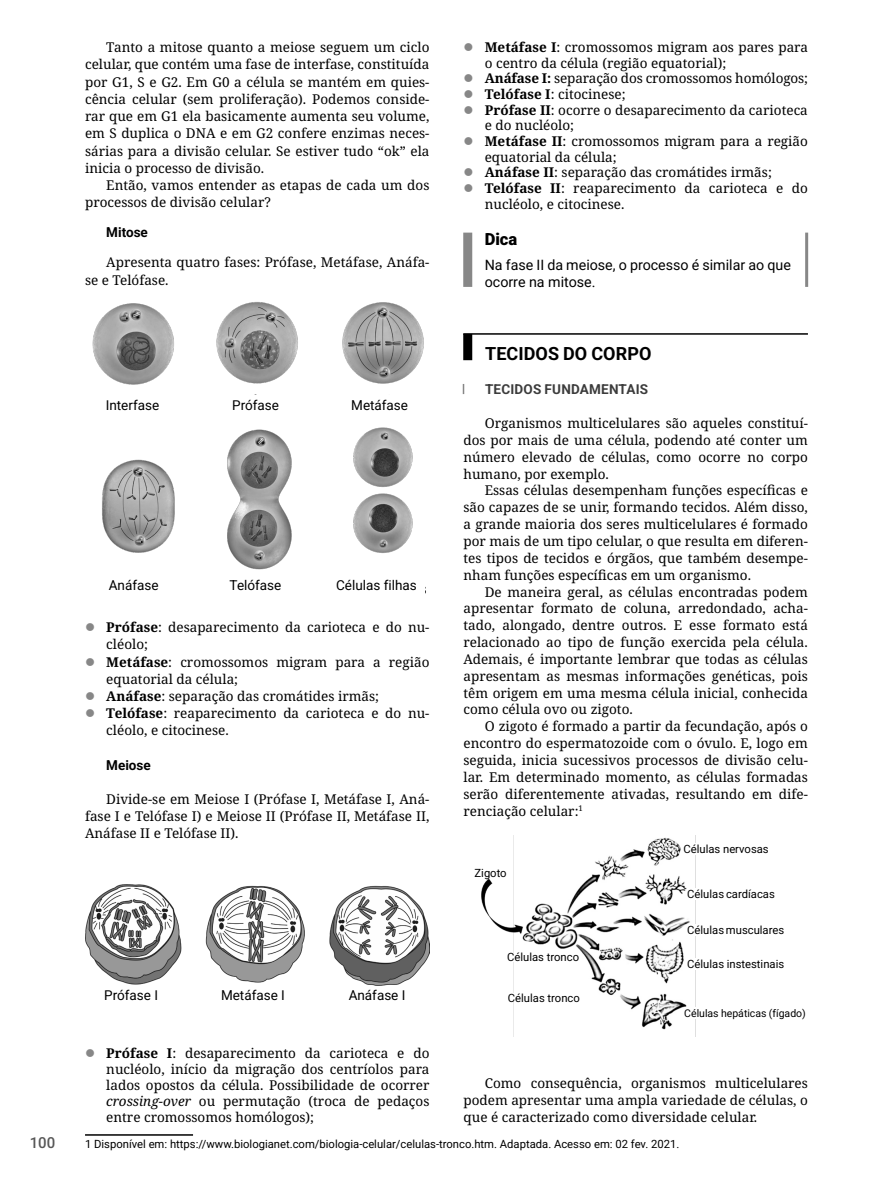
<style>
.page{position:relative;width:893px;height:1191px;background:#fff}
.page>*{position:absolute;margin:0;border:0;box-sizing:border-box;transform-origin:0 0}
.Assunto{font:700 18px "Roboto";letter-spacing:.005em;color:#000}
.Título{font:900 16.5px "Roboto";color:#000}
.t1{font:500 15px "Roboto";color:#575757}
.Texto{font:14.25px/16.8px "Roboto";color:#000}
.Parágrafos{font:13.5px/16.8px "Noto Serif";color:#000;text-align:justify}
.Lista_-_Nível_1{font:13.5px/16px "Noto Serif";color:#000}
.Imagens{font:13.5px "Roboto";color:#000}
.Tópico{font:700 13.5px "Roboto";letter-spacing:.015em;color:#3c3c3c}
.Subtópico{font:700 13.5px "Roboto";color:#000}
.Nota_de_Roda_Pé{font:11.25px "Roboto";color:#000}
.Nota_de_Roda_Pé-2{font:10.5px "Roboto";color:#000}
.s1{font-weight:700}
.s2{font-style:italic}
</style>
<div class="page">
<img style="left:92px;top:302px;width:334px;height:292px">
<div style="left:91px;top:395px;width:333px;height:25px;background:#fff"></div>
<div style="left:91px;top:572px;width:333px;height:26px;background:#fff"></div>
<img style="left:85px;top:884px;width:344px;height:102px">
<hr style="left:85px;top:1134px;width:108px;height:1px;background:#000">
<div style="left:463px;top:233px;width:9px;height:54px;background:#878787"></div>
<hr style="left:805px;top:233px;width:3px;height:54px;background:#878787">
<div style="left:463px;top:334px;width:9px;height:26px;background:#000"></div>
<hr style="left:463px;top:333px;width:345px;height:2px;background:#000">
<img style="left:481px;top:836px;width:215px;height:200px">
<div style="left:683px;top:843px;width:88px;height:11px;background:#fff"></div>
<div style="left:507px;top:953px;width:72px;height:8px;background:#fff"></div>
<div style="left:508px;top:993px;width:72px;height:8px;background:#fff"></div>
<div style="left:469px;top:866px;width:43px;height:13px;background:#fff"></div>
<div style="left:687px;top:888px;width:88px;height:11px;background:#fff"></div>
<div style="left:687px;top:924px;width:97px;height:11px;background:#fff"></div>
<div style="left:687px;top:958px;width:97px;height:11px;background:#fff"></div>
<div style="left:684px;top:1007px;width:122px;height:12px;background:#fff"></div>
<p class="t1" style="left:30px;top:1132px;width:27px">100</p>
<p class="Parágrafos" style="left:85px;top:39px;width:346px;line-height:17.2px;text-indent:21px">Tanto a mitose quanto a meiose seguem um ciclo celular, que contém uma fase de interfase, constituída por G1, S e G2. Em G0 a célula se mantém em quies&shy;cência celular (sem proliferação). Podemos conside&shy;rar que em G1 ela basicamente aumenta seu volume, em S duplica o DNA e em G2 confere enzimas neces&shy;sárias para a divisão celular. Se estiver tudo “ok” ela inicia o processo de divisão.</p>
<p class="Parágrafos" style="left:85px;top:177px;width:346px;line-height:17.2px;text-indent:21px">Então, vamos entender as etapas de cada um dos processos de divisão celular?</p>
<p class="Subtópico" style="left:106px;top:223px;width:43px">Mitose</p>
<p class="Parágrafos" style="left:85px;top:254px;width:346px;line-height:17.2px;text-indent:21px">Apresenta quatro fases: Prófase, Metáfase, Anáfa&shy;se e Telófase.</p>
<p class="Imagens" style="left:106px;top:395px;width:55px">Interfase</p>
<p class="Imagens" style="left:232px;top:395px;width:48px">Prófase</p>
<p class="Imagens" style="left:351px;top:395px;width:58px">Metáfase</p>
<p class="Imagens" style="left:109px;top:575px;width:51px">Anáfase</p>
<p class="Imagens" style="left:230px;top:575px;width:53px">Telófase</p>
<p class="Imagens" style="left:336px;top:575px;width:82px">Células filhas</p>
<p class="Lista_-_Nível_1" style="left:106px;top:619px;width:325px;line-height:17.2px"><span class="s1">Prófase</span>: desaparecimento da carioteca e do nu&shy;cléolo;</p>
<p class="Lista_-_Nível_1" style="left:106px;top:653px;width:325px;line-height:17.2px"><span class="s1">Metáfase</span>: cromossomos migram para a região equatorial da célula;</p>
<p class="Lista_-_Nível_1" style="left:106px;top:688px;width:274px"><span class="s1">Anáfase</span>: separação das cromátides irmãs;</p>
<p class="Lista_-_Nível_1" style="left:106px;top:705px;width:325px;line-height:17.2px"><span class="s1">Telófase</span>: reaparecimento da carioteca e do nu&shy;cléolo, e citocinese.</p>
<p class="Subtópico" style="left:106px;top:755px;width:46px">Meiose</p>
<p class="Parágrafos" style="left:85px;top:791px;width:346px;line-height:17.2px;text-indent:21px">Divide-se em Meiose I (Prófase I, Metáfase I, Aná&shy;fase I e Telófase I) e Meiose II (Prófase II, Metáfase II, Anáfase II e Telófase II).</p>
<p class="Imagens" style="left:104px;top:985px;width:55px">Prófase I</p>
<p class="Imagens" style="left:221px;top:985px;width:65px">Metáfase I</p>
<p class="Imagens" style="left:349px;top:985px;width:58px">Anáfase I</p>
<p class="Lista_-_Nível_1" style="left:485px;top:40px;width:325px;line-height:15.6px"><span class="s1">Metáfase I</span>: cromossomos migram aos pares para o centro da célula (região equatorial);</p>
<p class="Lista_-_Nível_1" style="left:485px;top:71px;width:325px"><span class="s1">Anáfase I:</span> separação dos cromossomos homólogos;</p>
<p class="Lista_-_Nível_1" style="left:485px;top:87px;width:142px"><span class="s1">Telófase I</span>: citocinese;</p>
<p class="Lista_-_Nível_1" style="left:485px;top:103px;width:325px;line-height:15.6px"><span class="s1">Prófase II</span>: ocorre o desaparecimento da carioteca e do nucléolo;</p>
<p class="Lista_-_Nível_1" style="left:485px;top:134px;width:325px;line-height:15.6px"><span class="s1">Metáfase II</span>: cromossomos migram para a região equatorial da célula;</p>
<p class="Lista_-_Nível_1" style="left:485px;top:165px;width:289px"><span class="s1">Anáfase II</span>: separação das cromátides irmãs;</p>
<p class="Lista_-_Nível_1" style="left:485px;top:181px;width:325px;line-height:15.6px"><span class="s1">Telófase II</span>: reaparecimento da carioteca e do nucléolo, e citocinese.</p>
<p class="Título" style="left:485px;top:227px;width:34px">Dica</p>
<p class="Texto" style="left:485px;top:256px;width:308px">Na fase II da meiose, o processo é similar ao que ocorre na mitose.</p>
<p class="Assunto" style="left:485px;top:341px;width:168px">TECIDOS DO CORPO</p>
<p class="Tópico" style="left:485px;top:380px;width:165px">TECIDOS FUNDAMENTAIS</p>
<p class="Parágrafos" style="left:463px;top:415px;width:346px;text-indent:21px">Organismos multicelulares são aqueles constituí&shy;dos por mais de uma célula, podendo até conter um número elevado de células, como ocorre no corpo humano, por exemplo.</p>
<p class="Parágrafos" style="left:463px;top:482px;width:346px;text-indent:21px">Essas células desempenham funções específicas e são capazes de se unir, formando tecidos. Além disso, a grande maioria dos seres multicelulares é formado por mais de um tipo celular, o que resulta em diferen&shy;tes tipos de tecidos e órgãos, que também desempe&shy;nham funções específicas em um organismo.</p>
<p class="Parágrafos" style="left:463px;top:583px;width:346px;text-indent:21px">De maneira geral, as células encontradas podem apresentar formato de coluna, arredondado, acha&shy;tado, alongado, dentre outros. E esse formato está relacionado ao tipo de função exercida pela célula.<br>Ademais, é importante lembrar que todas as células apresentam as mesmas informações genéticas, pois têm origem em uma mesma célula inicial, conhecida como célula ovo ou zigoto.</p>
<p class="Parágrafos" style="left:463px;top:718px;width:346px;text-indent:21px">O zigoto é formado a partir da fecundação, após o encontro do espermatozoide com o óvulo. E, logo em seguida, inicia sucessivos processos de divisão celu&shy;lar. Em determinado momento, as células formadas serão diferentemente ativadas, resultando em dife&shy;renciação celular:<sup>1</sup></p>
<p class="Nota_de_Roda_Pé" style="left:683px;top:841px;width:87px">Células nervosas</p>
<p class="Nota_de_Roda_Pé" style="left:474px;top:865px;width:34px">Zigoto</p>
<p class="Nota_de_Roda_Pé" style="left:507px;top:949px;width:73px">Células tronco</p>
<p class="Nota_de_Roda_Pé" style="left:508px;top:990px;width:73px">Células tronco</p>
<p class="Nota_de_Roda_Pé" style="left:687px;top:886px;width:89px">Células cardíacas</p>
<p class="Nota_de_Roda_Pé" style="left:687px;top:922px;width:98px">Células musculares</p>
<p class="Nota_de_Roda_Pé" style="left:687px;top:956px;width:98px">Células instestinais</p>
<p class="Nota_de_Roda_Pé-2" style="left:684px;top:1006px;width:123px">Células hepáticas (fígado)</p>
<p class="Lista_-_Nível_1" style="left:106px;top:1045px;width:325px;text-align:justify"><span class="s1">Prófase I</span>: desaparecimento da carioteca e do nucléolo, início da migração dos centríolos para lados opostos da célula. Possibilidade de ocorrer <span class="s2">crossing-over</span> ou permutação (troca de pedaços entre cromossomos homólogos);</p>
<p class="Nota_de_Roda_Pé" style="left:85px;top:1136px;width:596px">1 Disponível em: https://www.biologianet.com/biologia-celular/celulas-tronco.htm. Adaptada. Acesso em: 02 fev. 2021.</p>
<p class="Parágrafos" style="left:463px;top:1075px;width:346px;text-indent:21px">Como consequência, organismos multicelulares podem apresentar uma ampla variedade de células, o que é caracterizado como diversidade celular.</p>
</div>
